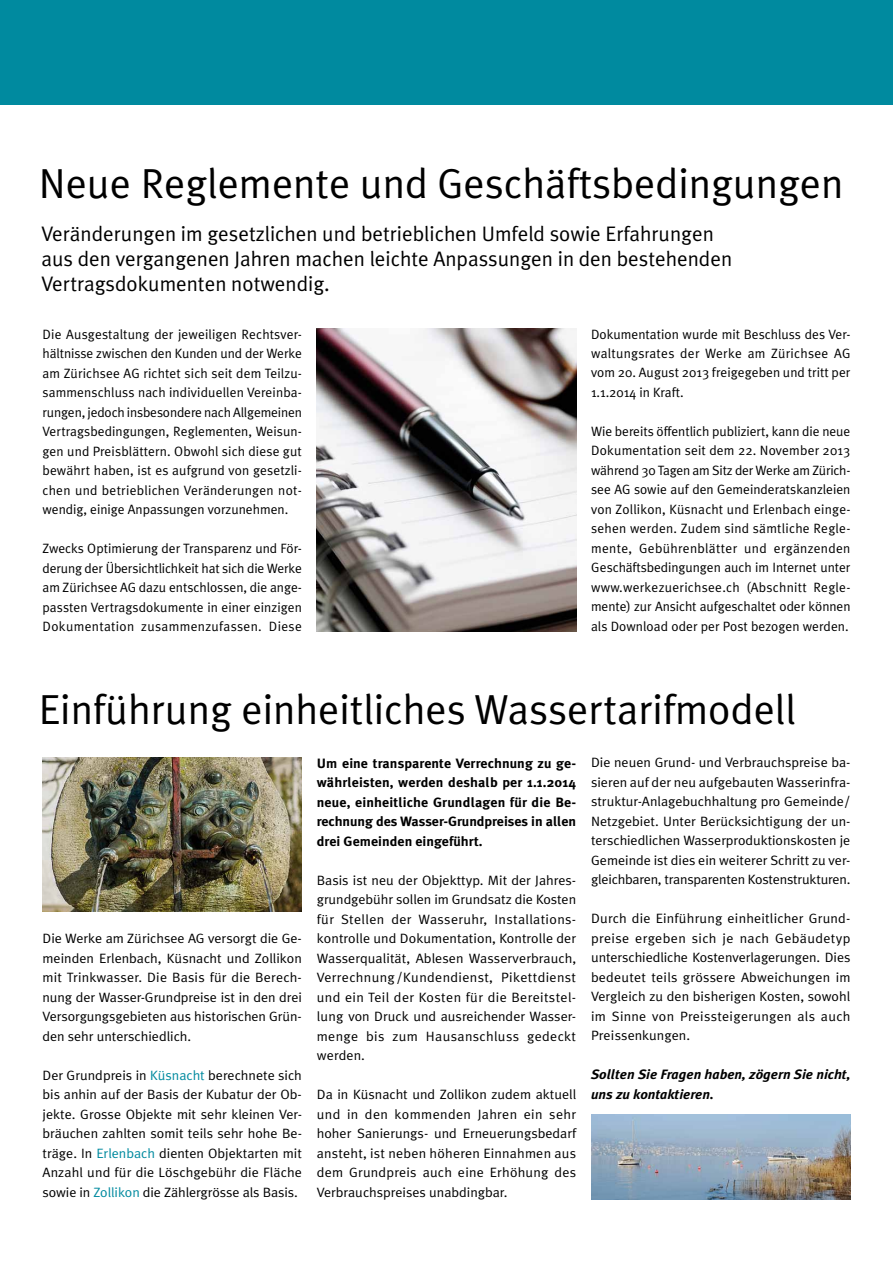
<style>
.page{position:relative;width:893px;height:1263px;background:#fff}
.page>*{position:absolute;margin:0;border:0;box-sizing:border-box;transform-origin:0 0}
.t1{font:42px "Meta Plus Normal";color:#000}
.t2{font:21px/25.2px "Meta Plus Normal";color:#000}
.t3{font:13.5px/19.5px "Meta Plus Normal";color:#000;text-align:justify;scale:1.04 1}
.t4{font:13.5px/19.5px "Meta Plus Normal";color:#000;text-align:justify}
.t5{font:700 13.5px/19.5px "Meta Plus";letter-spacing:-.005em;color:#000;text-align:justify;scale:1.04 1}
.t6{font:italic 700 13.5px/19.5px "Meta Plus";color:#000;scale:1.04 1}
.s1{color:#008a9f}
</style>
<div class="page">
<div style="left:0;top:0;width:893px;height:105px;background:#008a9f"></div>
<img style="left:317px;top:328px;width:259px;height:303px">
<img style="left:43px;top:758px;width:259px;height:153px">
<img style="left:591px;top:1114px;width:259px;height:85px">
<h1 class="t1" style="left:39px;top:159px;width:806px">Neue Reglemente und Geschäftsbedingungen</h1>
<h2 class="t2" style="left:41px;top:221px;width:692px">Veränderungen im gesetzlichen und betrieblichen Umfeld sowie Erfahrungen aus den vergangenen Jahren machen leichte Anpassungen in den bestehenden<br>Vertragsdokumenten notwendig.</h2>
<p class="t4" style="left:43px;top:324px;width:261px">Die Ausgestaltung der jeweiligen Rechtsver&shy;hältnisse zwischen den Kunden und der Werke am Zürichsee AG richtet sich seit dem Teilzu&shy;sammenschluss nach individuellen Vereinba&shy;rungen, jedoch insbesondere nach Allgemeinen Vertragsbedingungen, Reglementen, Weisun&shy;gen und Preisblättern. Obwohl sich diese gut bewährt haben, ist es aufgrund von gesetzli&shy;chen und betrieblichen Veränderungen not&shy;wendig, einige Anpassungen vorzunehmen.</p>
<p class="t4" style="left:43px;top:538px;width:261px">Zwecks Optimierung der Transparenz und För&shy;derung der Übersichtlichkeit hat sich die Werke am Zürichsee AG dazu entschlossen, die ange&shy;passten Vertragsdokumente in einer einzigen Dokumentation zusammenzufassen. Diese</p>
<p class="t4" style="left:591px;top:324px;width:261px">Dokumentation wurde mit Beschluss des Ver&shy;waltungsrates der Werke am Zürichsee AG vom 20. August 2013 freigegeben und tritt per 1.1.2014 in Kraft.</p>
<p class="t4" style="left:591px;top:421px;width:261px">Wie bereits öffentlich publiziert, kann die neue Dokumentation seit dem 22. November 2013 während 30 Tagen am Sitz der Werke am Zürich&shy;see AG sowie auf den Gemeinderatskanzleien von Zollikon, Küsnacht und Erlenbach einge&shy;sehen werden. Zudem sind sämtliche Regle&shy;mente, Gebührenblätter und ergänzenden Geschäftsbedingungen auch im Internet unter www.werkezuerichsee.ch (Abschnitt Regle&shy;mente) zur Ansicht aufgeschaltet oder können als Download oder per Post bezogen werden.</p>
<h1 class="t1" style="left:39px;top:685px;width:759px">Einführung einheitliches Wassertarifmodell</h1>
<p class="t3" style="left:43px;top:928px;width:251px">Die Werke am Zürichsee AG versorgt die Ge&shy;meinden Erlenbach, Küsnacht und Zollikon mit Trinkwasser. Die Basis für die Berech&shy;nung der Wasser-Grundpreise ist in den drei Versorgungsgebieten aus historischen Grün&shy;den sehr unterschiedlich.</p>
<p class="t3" style="left:43px;top:1065px;width:251px">Der Grundpreis in <span class="s1">Küsnacht</span> berechnete sich bis anhin auf der Basis der Kubatur der Ob&shy;jekte. Grosse Objekte mit sehr kleinen Ver&shy;bräuchen zahlten somit teils sehr hohe Be&shy;träge. In <span class="s1">Erlenbach</span> dienten Objektarten mit Anzahl und für die Löschgebühr die Fläche sowie in <span class="s1">Zollikon</span> die Zählergrösse als Basis.</p>
<p class="t5" style="left:317px;top:753px;width:251px">Um eine transparente Verrechnung zu ge&shy;währleisten, werden deshalb per 1.1.2014 neue, einheitliche Grundlagen für die Be&shy;rechnung des Wasser-Grundpreises in allen drei Gemeinden eingeführt.</p>
<p class="t3" style="left:317px;top:870px;width:251px">Basis ist neu der Objekttyp. Mit der Jahres&shy;grundgebühr sollen im Grundsatz die Kosten für Stellen der Wasseruhr, Installations&shy;kontrolle und Dokumentation, Kontrolle der Wasserqualität, Ablesen Wasserverbrauch, Verrechnung/Kundendienst, Pikettdienst und ein Teil der Kosten für die Bereitstel&shy;lung von Druck und ausreichender Wasser&shy;menge bis zum Hausanschluss gedeckt werden.</p>
<p class="t3" style="left:317px;top:1084px;width:251px">Da in Küsnacht und Zollikon zudem aktuell und in den kommenden Jahren ein sehr hoher Sanierungs- und Erneuerungsbedarf ansteht, ist neben höheren Einnahmen aus dem Grundpreis auch eine Erhöhung des Verbrauchspreises unabdingbar.</p>
<p class="t3" style="left:591px;top:753px;width:251px">Die neuen Grund- und Verbrauchspreise ba&shy;sieren auf der neu aufgebauten Wasserinfra&shy;struktur-Anlagebuchhaltung pro Gemeinde/ Netzgebiet. Unter Berücksichtigung der un&shy;terschiedlichen Wasserproduktionskosten je Gemeinde ist dies ein weiterer Schritt zu ver&shy;gleichbaren, transparenten Kostenstrukturen.</p>
<p class="t3" style="left:591px;top:909px;width:251px">Durch die Einführung einheitlicher Grund&shy;preise ergeben sich je nach Gebäudetyp unterschiedliche Kostenverlagerungen. Dies bedeutet teils grössere Abweichungen im Vergleich zu den bisherigen Kosten, sowohl im Sinne von Preissteigerungen als auch Preissenkungen.</p>
<p class="t6" style="left:591px;top:1065px;width:251px">Sollten Sie Fragen haben, zögern Sie nicht, uns zu kontaktieren.</p>
</div>
